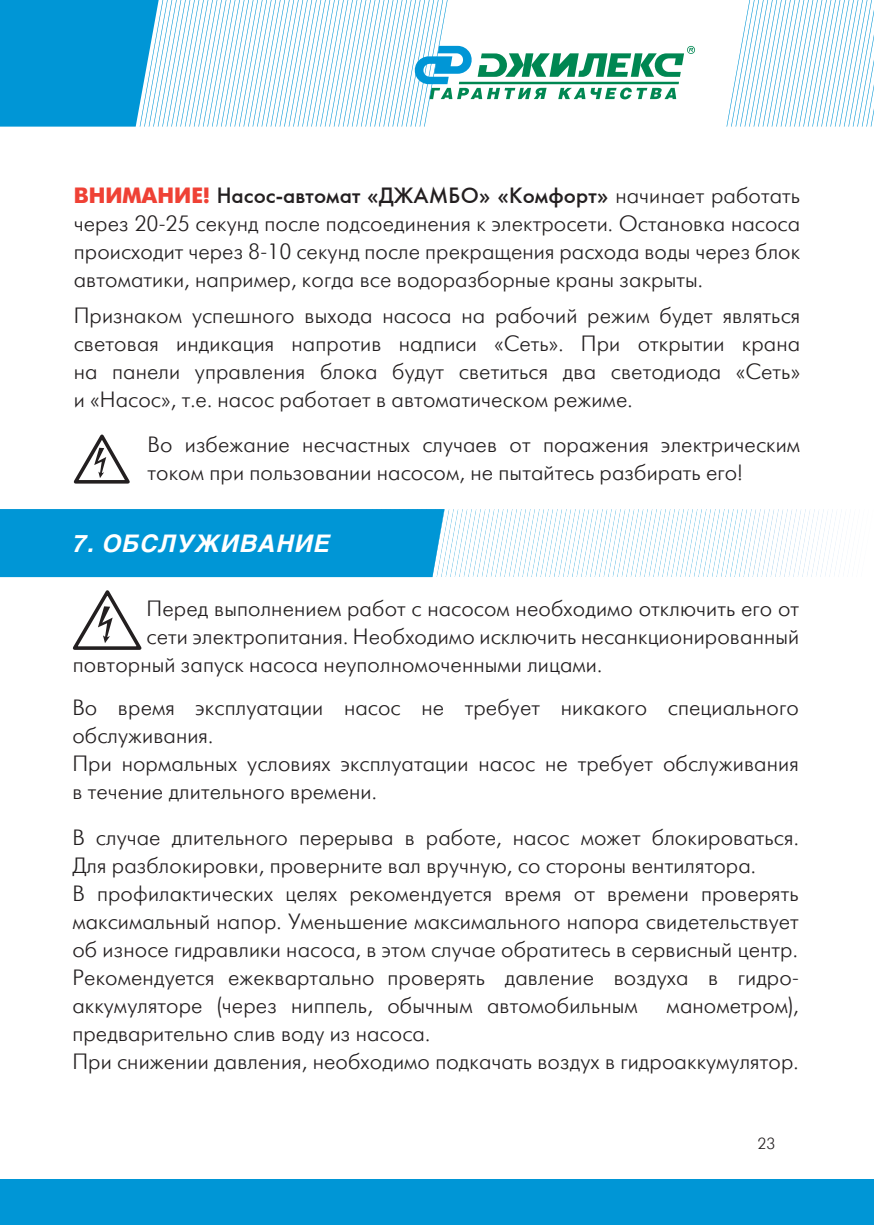
<style>
.page{position:relative;width:874px;height:1225px;background:#fff}
.page>*{position:absolute;margin:0;border:0;box-sizing:border-box;transform-origin:0 0}
.t1{font:italic 700 24px "Helios";letter-spacing:.04em;color:#fff}
.t2{font:22px/28px "Futuris Light C";letter-spacing:.005em;color:#231f20}
.t3{font:22px "Futuris C";letter-spacing:.005em;color:#231f20}
.t4{font:16px "Futuris Light C";color:#231f20}
.s1{font-weight:700;color:#ef4135}
.s2{font-family:"Futuris Light C"}
</style>
<div class="page">
<svg style="left:0;top:0;width:694px;height:127px"></svg>
<svg style="left:726px;top:0;width:147px;height:127px"></svg>
<div style="left:0;top:1179px;width:873px;height:46px;background:#0096d6"></div>
<svg style="left:73px;top:434px;width:57px;height:50px"></svg>
<svg style="left:72px;top:590px;width:70px;height:60px"></svg>
<div style="left:0;top:509px;width:444px;height:68px;background:#0096d6"></div>
<img style="left:504px;top:509px;width:339px;height:68px">
<p class="t3" style="left:74px;top:187px;width:727px"><span class="s1">ВНИМАНИЕ!</span> Насос-автомат «ДЖАМБО» «Комфорт» <span class="s2">начинает работать</span></p>
<p class="t2" style="left:74px;top:211px;width:727px;text-align:justify">через 20-25 секунд после подсоединения к электросети. Остановка насоса происходит через 8-10 секунд после прекращения расхода воды через блок автоматики, например, когда все водоразборные краны закрыты.</p>
<p class="t2" style="left:74px;top:303px;width:727px;text-align:justify">Признаком успешного выхода насоса на рабочий режим будет являться световая индикация напротив надписи «Сеть». При открытии крана на панели управления блока будут светиться два светодиода «Сеть» и «Насос», т.е. насос работает в автоматическом режиме.</p>
<p class="t2" style="left:147px;top:432px;width:653px">Во избежание несчастных случаев от поражения электрическим током при пользовании насосом, не пытайтесь разбирать его!</p>
<p class="t1" style="left:73px;top:530px;width:259px">7. ОБСЛУЖИВАНИЕ</p>
<p class="t2" style="left:146px;top:596px;width:653px">Перед выполнением работ с насосом необходимо отключить его от</p>
<p class="t2" style="left:146px;top:624px;width:653px">сети электропитания. Необходимо исключить несанкционированный</p>
<p class="t2" style="left:73px;top:652px;width:530px">повторный запуск насоса неуполномоченными лицами.</p>
<p class="t2" style="left:72px;top:695px;width:727px">Во время эксплуатации насос не требует никакого специального обслуживания.<br>При нормальных условиях эксплуатации насос не требует обслуживания в течение длительного времени.</p>
<p class="t2" style="left:72px;top:825px;width:727px">В случае длительного перерыва в работе, насос может блокироваться.<br>Для разблокировки, проверните вал вручную, со стороны вентилятора.<br>В профилактических целях рекомендуется время от времени проверять максимальный напор. Уменьшение максимального напора свидетельствует об износе гидравлики насоса, в этом случае обратитесь в сервисный центр.<br>Рекомендуется ежеквартально проверять давление воздуха в гидро&shy;аккумуляторе (через ниппель, обычным автомобильным</p>
<p class="t2" style="left:666px;top:993px;width:134px">манометром),</p>
<p class="t2" style="left:72px;top:1021px;width:727px">предварительно слив воду из насоса.<br>При снижении давления, необходимо подкачать воздух в гидроаккумулятор.</p>
<p class="t4" style="left:757px;top:1136px;width:19px">23</p>
</div>
